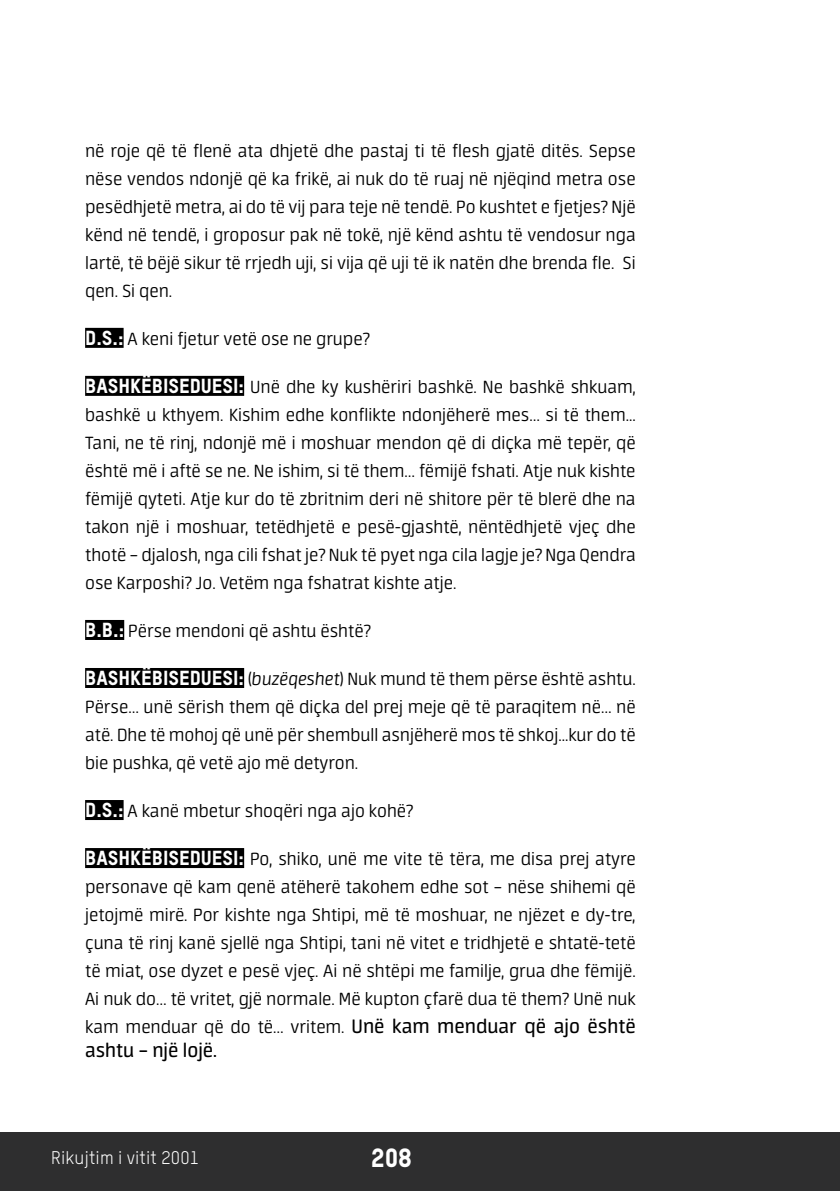
<style>
.page{position:relative;width:840px;height:1191px;background:#fff}
.page>*{position:absolute;margin:0;border:0;box-sizing:border-box;transform-origin:0 0}
.t1{font:26px "Oxfam TSTARPRO Headline";color:#fff}
.t2{font:22px "Neuron";color:#000}
.t3{font:300 20px/28px "Neuron";color:#000;text-align:justify}
.t4{font:18px "Oxfam TSTARPRO";letter-spacing:.01em;color:#fff}
.s1{font-family:"Oxfam TSTARPRO Headline";font-weight:400;color:#fff}
.s2{font-style:italic}
.s3{font-weight:400;font-size:22px}
</style>
<div class="page">
<div style="left:0;top:1132px;width:839px;height:59px;background:#2e2e2f"></div>
<div style="left:85px;top:328px;width:38px;height:20px;background:#000"></div>
<div style="left:85px;top:376px;width:159px;height:20px;background:#000"></div>
<div style="left:85px;top:620px;width:39px;height:20px;background:#000"></div>
<div style="left:85px;top:668px;width:159px;height:20px;background:#000"></div>
<div style="left:85px;top:800px;width:38px;height:20px;background:#000"></div>
<div style="left:85px;top:848px;width:159px;height:20px;background:#000"></div>
<p class="t3" style="left:85px;top:137px;width:551px">në roje që të flenë ata dhjetë dhe pastaj ti të flesh gjatë ditës. Sepse nëse vendos ndonjë që ka frikë, ai nuk do të ruaj në njëqind metra ose pesëdhjetë metra, ai do të vij para teje në tendë. Po kushtet e fjetjes? Një kënd në tendë, i groposur pak në tokë, një kënd ashtu të vendosur nga lartë, të bëjë sikur të rrjedh uji, si vija që uji të ik natën dhe brenda fle. Si qen. Si qen.</p>
<p class="t3" style="left:85px;top:325px;width:286px"><span class="s1">D.S.:</span> A keni fjetur vetë ose ne grupe?</p>
<p class="t3" style="left:85px;top:373px;width:552px"><span class="s1">BASHKËBISEDUESI:</span> Unë dhe ky kushëriri bashkë. Ne bashkë shkuam, bashkë u kthyem. Kishim edhe konflikte ndonjëherë mes… si të them...<br>Tani, ne të rinj, ndonjë më i moshuar mendon që di diçka më tepër, që është më i aftë se ne. Ne ishim, si të them… fëmijë fshati. Atje nuk kishte fëmijë qyteti. Atje kur do të zbritnim deri në shitore për të blerë dhe na takon një i moshuar, tetëdhjetë e pesë-gjashtë, nëntëdhjetë vjeç dhe thotë – djalosh, nga cili fshat je? Nuk të pyet nga cila lagje je? Nga Qendra ose Karposhi? Jo. Vetëm nga fshatrat kishte atje.</p>
<p class="t3" style="left:85px;top:617px;width:287px"><span class="s1">B.B.:</span> Përse mendoni që ashtu është?</p>
<p class="t3" style="left:85px;top:665px;width:551px"><span class="s1">BASHKËBISEDUESI:</span> (<span class="s2">buzëqeshet</span>) Nuk mund të them përse është ashtu.<br>Përse… unë sërish them që diçka del prej meje që të paraqitem në… në atë. Dhe të mohoj që unë për shembull asnjëherë mos të shkoj...kur do të bie pushka, që vetë ajo më detyron.</p>
<p class="t3" style="left:85px;top:797px;width:329px"><span class="s1">D.S.:</span> A kanë mbetur shoqëri nga ajo kohë?</p>
<p class="t3" style="left:85px;top:845px;width:551px"><span class="s1">BASHKËBISEDUESI:</span> Po, shiko, unë me vite të tëra, me disa prej atyre personave që kam qenë atëherë takohem edhe sot – nëse shihemi që jetojmë mirë. Por kishte nga Shtipi, më të moshuar, ne njëzet e dy-tre, çuna të rinj kanë sjellë nga Shtipi, tani në vitet e tridhjetë e shtatë-tetë të miat, ose dyzet e pesë vjeç. Ai në shtëpi me familje, grua dhe fëmijë.<br>Ai nuk do… të vritet, gjë normale. Më kupton çfarë dua të them? Unë nuk kam menduar që do të… vritem. <span class="s3">Unë kam menduar që ajo është</span></p>
<p class="t2" style="left:85px;top:1038px;width:133px">ashtu – një lojë.</p>
<p class="t4" style="left:51px;top:1147px;width:150px">Rikujtim i vitit 2001</p>
<h1 class="t1" style="left:371px;top:1141px;width:42px">208</h1>
</div>
